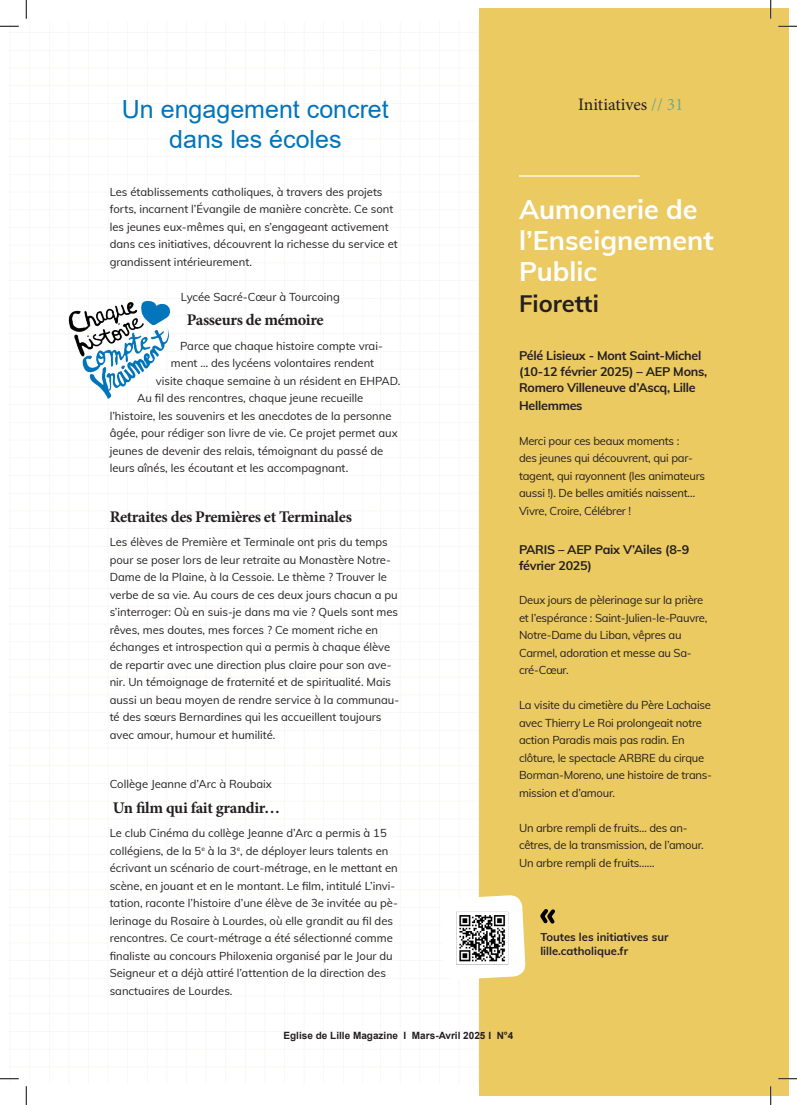
<style>
.page{position:relative;width:797px;height:1105px;background:#fff}
.page>*{position:absolute;margin:0;border:0;box-sizing:border-box;transform-origin:0 0}
.t1{font:700 26.88px/30.9px "Muli";color:#fff}
.t2{font:25px/30px "Arial";color:#0075bb;text-align:center}
.t3{font:700 23.75px "Muli";color:#231f20}
.t4{font:17.5px "Minion Pro";color:#231f20}
.t5{font:700 16.25px "Minion Pro";letter-spacing:-.02em;color:#231f20}
.t6{font:700 12.5px/16.2px "Muli";letter-spacing:-.02em;color:#231f20}
.t7{font:11.25px/17.5px "Muli";color:#231f20}
.t8{font:11.25px/17.5px "Muli";letter-spacing:-.02em;color:#231f20}
.t9{font:700 11.25px "Muli";color:#231f20}
.t10{font:700 10px "Arial";color:#231f20}
.s1{color:#74a989}
</style>
<div class="page">
<div style="left:479px;top:9px;width:309px;height:1087px;background:#ecca62"></div>
<hr style="left:519px;top:175px;width:120px;height:2px;background:#fff">
<img style="left:49px;top:280px;width:121px;height:119px">
<svg style="left:540px;top:909px;width:15px;height:15px"></svg>
<svg style="left:479px;top:895px;width:47px;height:84px;background:#fbf5e3"></svg>
<img style="left:456px;top:909px;width:55px;height:57px">
<svg style="left:0;top:25px;width:19px;height:2px"></svg>
<svg style="left:0;top:1078px;width:19px;height:1px"></svg>
<svg style="left:25px;top:0;width:2px;height:19px"></svg>
<svg style="left:25px;top:1086px;width:2px;height:19px"></svg>
<svg style="left:746px;top:0;width:51px;height:1105px"></svg>
<p class="t2" style="left:122px;top:94px;width:268px">Un engagement concret dans les écoles</p>
<p class="t7" style="left:110px;top:182px;width:289px">Les établissements catholiques, à travers des projets forts, incarnent l’Évangile de manière concrète. Ce sont les jeunes eux-mêmes qui, en s’engageant activement dans ces initiatives, découvrent la richesse du service et grandissent intérieurement.</p>
<p class="t7" style="left:181px;top:287px;width:160px">Lycée Sacré-Cœur à Tourcoing</p>
<p class="t5" style="left:187px;top:309px;width:138px">Passeurs de mémoire</p>
<p class="t7" style="left:180px;top:337px;width:204px">Parce que chaque histoire compte vrai-</p>
<p class="t7" style="left:171px;top:354px;width:205px">ment … des lycéens volontaires rendent</p>
<p class="t7" style="left:156px;top:372px;width:246px">visite chaque semaine à un résident en EHPAD.</p>
<p class="t7" style="left:137px;top:389px;width:227px">Au fil des rencontres, chaque jeune recueille</p>
<p class="t7" style="left:110px;top:407px;width:283px">l’histoire, les souvenirs et les anecdotes de la personne</p>
<p class="t7" style="left:110px;top:424px;width:289px">âgée, pour rédiger son livre de vie. Ce projet permet aux</p>
<p class="t7" style="left:110px;top:442px;width:275px">jeunes de devenir des relais, témoignant du passé de</p>
<p class="t7" style="left:110px;top:459px;width:240px">leurs aînés, les écoutant et les accompagnant.</p>
<p class="t5" style="left:110px;top:505px;width:244px">Retraites des Premières et Terminales</p>
<p class="t7" style="left:110px;top:533px;width:291px">Les élèves de Première et Terminale ont pris du temps pour se poser lors de leur retraite au Monastère Notre-Dame de la Plaine, à la Cessoie. Le thème ? Trouver le verbe de sa vie. Au cours de ces deux jours chacun a pu s’interroger: Où en suis-je dans ma vie ? Quels sont mes rêves, mes doutes, mes forces ? Ce moment riche en échanges et introspection qui a permis à chaque élève de repartir avec une direction plus claire pour son ave&shy;nir. Un témoignage de fraternité et de spiritualité. Mais aussi un beau moyen de rendre service à la communau&shy;té des sœurs Bernardines qui les accueillent toujours avec amour, humour et humilité.</p>
<p class="t7" style="left:110px;top:774px;width:164px">Collège Jeanne d’Arc à Roubaix</p>
<p class="t5" style="left:113px;top:796px;width:169px">Un film qui fait grandir…</p>
<p class="t7" style="left:110px;top:824px;width:290px">Le club Cinéma du collège Jeanne d’Arc a permis à 15 collégiens, de la 5<sup>e</sup> à la 3<sup>e</sup>, de déployer leurs talents en écrivant un scénario de court-métrage, en le mettant en scène, en jouant et en le montant. Le film, intitulé L’invi&shy;tation, raconte l’histoire d’une élève de 3e invitée au pè&shy;lerinage du Rosaire à Lourdes, où elle grandit au fil des rencontres. Ce court-métrage a été sélectionné comme finaliste au concours Philoxenia organisé par le Jour du Seigneur et a déjà attiré l’attention de la direction des sanctuaires de Lourdes.</p>
<p class="t4" style="left:578px;top:93px;width:107px">Initiatives <span class="s1">// 31</span></p>
<p class="t1" style="left:519px;top:193px;width:196px">Aumonerie de l’Enseignement<br>Public</p>
<p class="t3" style="left:519px;top:286px;width:81px">Fioretti</p>
<p class="t6" style="left:519px;top:346px;width:190px">Pélé Lisieux - Mont Saint-Michel (10-12 février 2025) – AEP Mons,<br>Romero Villeneuve d’Ascq, Lille</p>
<p class="t6" style="left:519px;top:396px;width:65px">Hellemmes</p>
<p class="t8" style="left:519px;top:431px;width:188px">Merci pour ces beaux moments :<br>des jeunes qui découvrent, qui par&shy;tagent, qui rayonnent (les animateurs aussi !). De belles amitiés naissent… Vivre, Croire, Célébrer !</p>
<p class="t6" style="left:519px;top:541px;width:172px">PARIS – AEP Paix V’Ailes (8-9 février 2025)</p>
<p class="t8" style="left:519px;top:591px;width:190px">Deux jours de pèlerinage sur la prière et l’espérance : Saint-Julien-le-Pauvre,<br>Notre-Dame du Liban, vêpres au<br>Carmel, adoration et messe au Sa&shy;cré-Cœur.</p>
<p class="t8" style="left:519px;top:696px;width:194px">La visite du cimetière du Père Lachaise avec Thierry Le Roi prolongeait notre action Paradis mais pas radin. En clôture, le spectacle ARBRE du cirque Borman-Moreno, une histoire de trans&shy;mission et d’amour.</p>
<p class="t8" style="left:519px;top:818px;width:186px">Un arbre rempli de fruits… des an&shy;cêtres, de la transmission, de l’amour.<br>Un arbre rempli de fruits……</p>
<p class="t9" style="left:540px;top:929px;width:130px">Toutes les initiatives sur</p>
<p class="t9" style="left:540px;top:942px;width:89px">lille.catholique.fr</p>
<p class="t10" style="left:283px;top:1029px;width:231px">Eglise de Lille Magazine I Mars-Avril 2025 I N°4</p>
</div>
